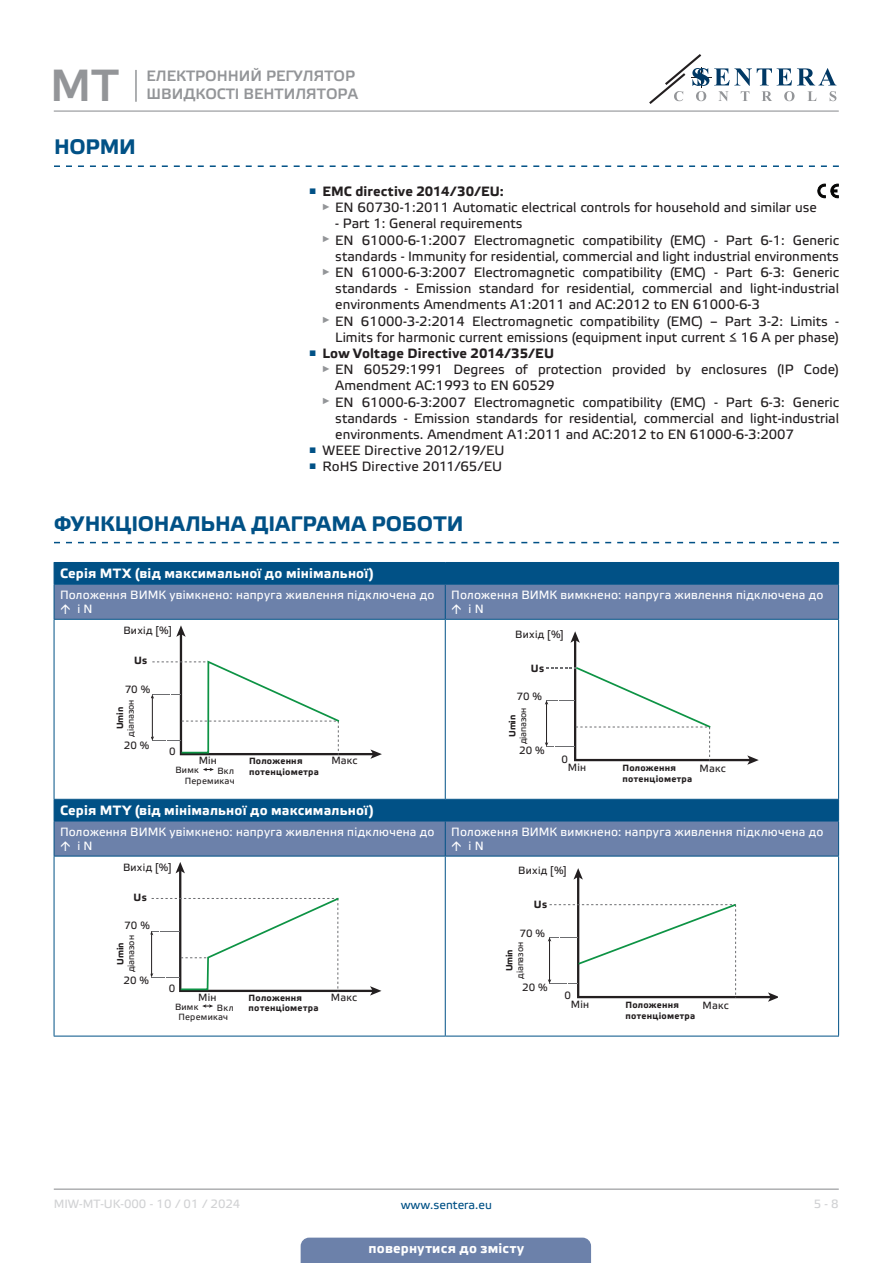
<style>
.page{position:relative;width:893px;height:1263px;background:#fff}
.page>*{position:absolute;margin:0;border:0;box-sizing:border-box;transform-origin:0 0}
.t1{font:45px "Etelka Medium Pro";color:#939598}
.t2{font:700 21px "Etelka Text Pro";letter-spacing:.005em;color:#015186}
.t3{font:15px/18px "Etelka Medium Pro";color:#939598}
.t4{font:13.5px/16.2px "Etelka Text Pro";color:#231f20;text-align:right}
.table_text{font:700 13.5px "Etelka Text Pro";letter-spacing:.015em;color:#fff}
.t5{font:700 13.5px "Etelka Text Pro";letter-spacing:.015em;color:#231f20}
.table_text-2{font:12px/14.4px "Etelka Text Pro";letter-spacing:.02em;color:#fff}
.t6{font:12px "Etelka Text Pro";color:#d1d2d4}
.t7{font:12px "Etelka Text Pro";color:#015186}
.TABLE_TEXT_WHITE{font:10.5px "Etelka Text Pro";letter-spacing:.02em;color:#231f20}
.TABLE_TEXT_WHITE-2{font:700 10.5px "Etelka Text Pro";letter-spacing:.02em;color:#231f20}
.TABLE_TEXT_WHITE-3{font:700 9px/10.8px "Etelka Text Pro";letter-spacing:.025em;color:#231f20}
.TABLE_TEXT_WHITE-4{font:9px/10.8px "Etelka Text Pro";letter-spacing:.005em;color:#231f20;text-align:center}
.TABLE_TEXT_WHITE-5{font:9px/10.8px "Etelka Text Pro";letter-spacing:-.02em;color:#231f20;text-align:center}
.TABLE_TEXT_WHITE-6{font:9px "Etelka Text Pro";letter-spacing:.03em;color:#231f20}
.s1{font-weight:700}
</style>
<div class="page">
<hr style="left:54px;top:111px;width:785px;height:1px;background:#939598">
<hr style="left:54px;top:1188px;width:785px;height:2px;background:#939598">
<svg style="left:649px;top:54px;width:187px;height:50px"></svg>
<div style="left:301px;top:1237px;width:290px;height:26px;background:#6c81aa"></div>
<hr style="left:135px;top:70px;width:2px;height:32px;background:#939598">
<svg style="left:54px;top:165px;width:785px;height:2px"></svg>
<svg style="left:54px;top:542px;width:785px;height:1px"></svg>
<svg style="left:817px;top:184px;width:21px;height:14px"></svg>
<div style="left:55px;top:563px;width:783px;height:21px;background:#015186"></div>
<svg style="left:55px;top:585px;width:783px;height:271px;background:#5175a1"></svg>
<svg style="left:55px;top:620px;width:783px;height:179px"></svg>
<hr style="left:54px;top:562px;width:391px;height:1px;background:#015186">
<svg style="left:54px;top:563px;width:1px;height:21px"></svg>
<hr style="left:445px;top:562px;width:394px;height:1px;background:#015186">
<svg style="left:838px;top:563px;width:1px;height:21px"></svg>
<hr style="left:54px;top:584px;width:391px;height:1px;background:#015186">
<hr style="left:54px;top:585px;width:1px;height:34px;background:#015186">
<hr style="left:445px;top:584px;width:394px;height:1px;background:#015186">
<hr style="left:445px;top:585px;width:1px;height:34px;background:#015186">
<hr style="left:838px;top:585px;width:1px;height:34px;background:#015186">
<hr style="left:54px;top:619px;width:391px;height:1px;background:#015186">
<hr style="left:54px;top:620px;width:1px;height:179px;background:#015186">
<hr style="left:445px;top:619px;width:394px;height:1px;background:#015186">
<hr style="left:445px;top:620px;width:1px;height:179px;background:#015186">
<hr style="left:838px;top:620px;width:1px;height:179px;background:#015186">
<hr style="left:54px;top:799px;width:391px;height:1px;background:#015186">
<svg style="left:54px;top:800px;width:1px;height:21px"></svg>
<hr style="left:445px;top:799px;width:394px;height:1px;background:#015186">
<svg style="left:838px;top:800px;width:1px;height:21px"></svg>
<hr style="left:54px;top:821px;width:391px;height:1px;background:#015186">
<hr style="left:54px;top:821px;width:1px;height:35px;background:#015186">
<hr style="left:445px;top:821px;width:394px;height:1px;background:#015186">
<hr style="left:445px;top:821px;width:1px;height:35px;background:#015186">
<hr style="left:838px;top:821px;width:1px;height:35px;background:#015186">
<hr style="left:54px;top:856px;width:391px;height:1px;background:#015186">
<hr style="left:54px;top:856px;width:1px;height:180px;background:#015186">
<hr style="left:445px;top:856px;width:394px;height:1px;background:#015186">
<hr style="left:445px;top:856px;width:1px;height:180px;background:#015186">
<hr style="left:838px;top:856px;width:1px;height:180px;background:#015186">
<hr style="left:54px;top:1036px;width:391px;height:1px;background:#015186">
<hr style="left:445px;top:1036px;width:394px;height:1px;background:#015186">
<svg style="left:203px;top:768px;width:11px;height:3px"></svg>
<svg style="left:151px;top:625px;width:231px;height:134px"></svg>
<svg style="left:545px;top:631px;width:214px;height:134px"></svg>
<svg style="left:202px;top:1004px;width:11px;height:4px"></svg>
<svg style="left:151px;top:862px;width:230px;height:133px"></svg>
<svg style="left:548px;top:868px;width:230px;height:134px"></svg>
<svg style="left:61px;top:604px;width:9px;height:10px"></svg>
<svg style="left:452px;top:604px;width:9px;height:10px"></svg>
<svg style="left:61px;top:841px;width:9px;height:10px"></svg>
<svg style="left:452px;top:841px;width:9px;height:10px"></svg>
<h1 class="t1" style="left:50px;top:61px;width:70px">MT</h1>
<p class="t3" style="left:147px;top:67px;width:213px">ЕЛЕКТРОННИЙ РЕГУЛЯТОР<br>ШВИДКОСТІ ВЕНТИЛЯТОРА</p>
<p class="t2" style="left:54px;top:135px;width:83px">НОРМИ</p>
<p class="t5" style="left:309px;top:184px;width:196px"><sup>■</sup> EMC directive 2014/30/EU:</p>
<p class="t4" style="left:322px;top:200px;width:496px"><sup>►</sup> EN 60730-1:2011 Automatic electrical controls for household and similar use</p>
<p class="t4" style="left:335px;top:216px;width:189px">- Part 1: General requirements</p>
<p class="t4" style="left:322px;top:233px;width:519px"><sup>►</sup> EN 61000-6-1:2007 Electromagnetic compatibility (EMC) - Part 6-1: Generic standards - Immunity for residential, commercial and light industrial environments</p>
<p class="t4" style="left:335px;top:265px;width:505px;text-align:justify;text-indent:-13px"><sup>►</sup> EN 61000-6-3:2007 Electromagnetic compatibility (EMC) - Part 6-3: Generic standards - Emission standard for residential, commercial and light-industrial environments Amendments A1:2011 and AC:2012 to EN 61000-6-3</p>
<p class="t4" style="left:322px;top:314px;width:519px"><sup>►</sup> EN 61000-3-2:2014 Electromagnetic compatibility (EMC) – Part 3-2: Limits -<br>Limits for harmonic current emissions (equipment input current ≤ 16 A per phase)</p>
<p class="t5" style="left:309px;top:346px;width:246px"><sup>■</sup> Low Voltage Directive 2014/35/EU</p>
<p class="t4" style="left:335px;top:362px;width:505px;text-align:left;text-indent:-13px"><sup>►</sup> EN 60529:1991 Degrees of protection provided by enclosures (IP Code)<br>Amendment AC:1993 to EN 60529</p>
<p class="t4" style="left:335px;top:395px;width:505px;text-align:justify;text-indent:-13px"><sup>►</sup> EN 61000-6-3:2007 Electromagnetic compatibility (EMC) - Part 6-3: Generic standards - Emission standards for residential, commercial and light-industrial environments. Amendment A1:2011 and AC:2012 to EN 61000-6-3:2007</p>
<p class="t4" style="left:309px;top:443px;width:197px"><sup>■</sup> WEEE Directive 2012/19/EU</p>
<p class="t4" style="left:309px;top:459px;width:195px"><sup>■</sup> RoHS Directive 2011/65/EU</p>
<p class="t2" style="left:54px;top:512px;width:411px">ФУНКЦІОНАЛЬНА ДІАГРАМА РОБОТИ</p>
<p class="table_text" style="left:60px;top:566px;width:315px">Серія MTX (від максимальної до мінімальної)</p>
<p class="table_text-2" style="left:77px;top:588px;width:359px;text-indent:-17px">Положення ВИМК увімкнено: напруга живлення підключена до і N</p>
<p class="table_text-2" style="left:469px;top:588px;width:356px;text-indent:-17px">Положення ВИМК вимкнено: напруга живлення підключена до і N</p>
<p class="TABLE_TEXT_WHITE" style="left:123px;top:624px;width:50px">Вихід [%]</p>
<p class="TABLE_TEXT_WHITE-2" style="left:134px;top:655px;width:15px">Us</p>
<p class="TABLE_TEXT_WHITE-4" style="left:115px;top:736px;width:39px;rotate:-90deg"><span class="s1">Umin </span>діапазон</p>
<p class="TABLE_TEXT_WHITE" style="left:515px;top:628px;width:50px">Вихід [%]</p>
<p class="TABLE_TEXT_WHITE-2" style="left:531px;top:662px;width:15px">Us</p>
<p class="TABLE_TEXT_WHITE-5" style="left:507px;top:744px;width:38px;rotate:-90deg"><span class="s1">Umin </span>діапазон</p>
<p class="TABLE_TEXT_WHITE" style="left:125px;top:683px;width:27px">70 %</p>
<p class="TABLE_TEXT_WHITE" style="left:516px;top:691px;width:27px">70 %</p>
<p class="TABLE_TEXT_WHITE" style="left:124px;top:740px;width:27px">20 %</p>
<p class="TABLE_TEXT_WHITE" style="left:519px;top:745px;width:27px">20 %</p>
<p class="TABLE_TEXT_WHITE" style="left:169px;top:746px;width:8px">0</p>
<p class="TABLE_TEXT_WHITE" style="left:562px;top:753px;width:8px">0</p>
<p class="TABLE_TEXT_WHITE" style="left:199px;top:755px;width:20px">Мін</p>
<p class="TABLE_TEXT_WHITE" style="left:331px;top:755px;width:28px">Макс</p>
<p class="TABLE_TEXT_WHITE-3" style="left:249px;top:756px;width:71px">Положення потенціометра</p>
<p class="TABLE_TEXT_WHITE" style="left:568px;top:762px;width:20px">Мін</p>
<p class="TABLE_TEXT_WHITE" style="left:700px;top:763px;width:28px">Макс</p>
<p class="TABLE_TEXT_WHITE-3" style="left:622px;top:763px;width:71px">Положення потенціометра</p>
<p class="TABLE_TEXT_WHITE-4" style="left:175px;top:765px;width:25px">Вимк</p>
<p class="TABLE_TEXT_WHITE-6" style="left:185px;top:776px;width:51px">Перемикач</p>
<p class="TABLE_TEXT_WHITE-4" style="left:217px;top:766px;width:18px">Вкл</p>
<p class="table_text" style="left:60px;top:803px;width:315px">Серія MTY (від мінімальної до максимальної)</p>
<p class="table_text-2" style="left:77px;top:825px;width:359px;text-indent:-17px">Положення ВИМК увімкнено: напруга живлення підключена до і N</p>
<p class="table_text-2" style="left:469px;top:825px;width:356px;text-indent:-17px">Положення ВИМК вимкнено: напруга живлення підключена до і N</p>
<p class="TABLE_TEXT_WHITE" style="left:123px;top:861px;width:50px">Вихід [%]</p>
<p class="TABLE_TEXT_WHITE-2" style="left:134px;top:891px;width:15px">Us</p>
<p class="TABLE_TEXT_WHITE-4" style="left:116px;top:972px;width:39px;rotate:-90deg"><span class="s1">Umin </span>діапазон</p>
<p class="TABLE_TEXT_WHITE" style="left:518px;top:865px;width:50px">Вихід [%]</p>
<p class="TABLE_TEXT_WHITE-2" style="left:534px;top:899px;width:15px">Us</p>
<p class="TABLE_TEXT_WHITE-5" style="left:504px;top:978px;width:38px;rotate:-90deg"><span class="s1">Umin </span>діапазон</p>
<p class="TABLE_TEXT_WHITE" style="left:124px;top:920px;width:27px">70 %</p>
<p class="TABLE_TEXT_WHITE" style="left:519px;top:928px;width:27px">70 %</p>
<p class="TABLE_TEXT_WHITE" style="left:123px;top:975px;width:27px">20 %</p>
<p class="TABLE_TEXT_WHITE" style="left:522px;top:981px;width:27px">20 %</p>
<p class="TABLE_TEXT_WHITE" style="left:169px;top:982px;width:8px">0</p>
<p class="TABLE_TEXT_WHITE" style="left:565px;top:990px;width:8px">0</p>
<p class="TABLE_TEXT_WHITE" style="left:198px;top:991px;width:20px">Мін</p>
<p class="TABLE_TEXT_WHITE" style="left:331px;top:992px;width:28px">Макс</p>
<p class="TABLE_TEXT_WHITE-3" style="left:249px;top:992px;width:71px">Положення потенціометра</p>
<p class="TABLE_TEXT_WHITE" style="left:571px;top:999px;width:20px">Мін</p>
<p class="TABLE_TEXT_WHITE" style="left:703px;top:999px;width:28px">Макс</p>
<p class="TABLE_TEXT_WHITE-3" style="left:625px;top:1000px;width:71px">Положення потенціометра</p>
<p class="TABLE_TEXT_WHITE-4" style="left:175px;top:1001px;width:25px">Вимк</p>
<p class="TABLE_TEXT_WHITE-6" style="left:178px;top:1012px;width:51px">Перемикач</p>
<p class="TABLE_TEXT_WHITE-4" style="left:217px;top:1003px;width:18px">Вкл</p>
<p class="t6" style="left:54px;top:1197px;width:188px">MIW-MT-UK-000 - 10 / 01 / 2024</p>
<p class="t7" style="left:401px;top:1198px;width:93px">www.sentera.eu</p>
<p class="t6" style="left:814px;top:1197px;width:27px">5 - 8</p>
<p class="table_text" style="left:369px;top:1240px;width:157px">повернутися до змісту</p>
</div>
